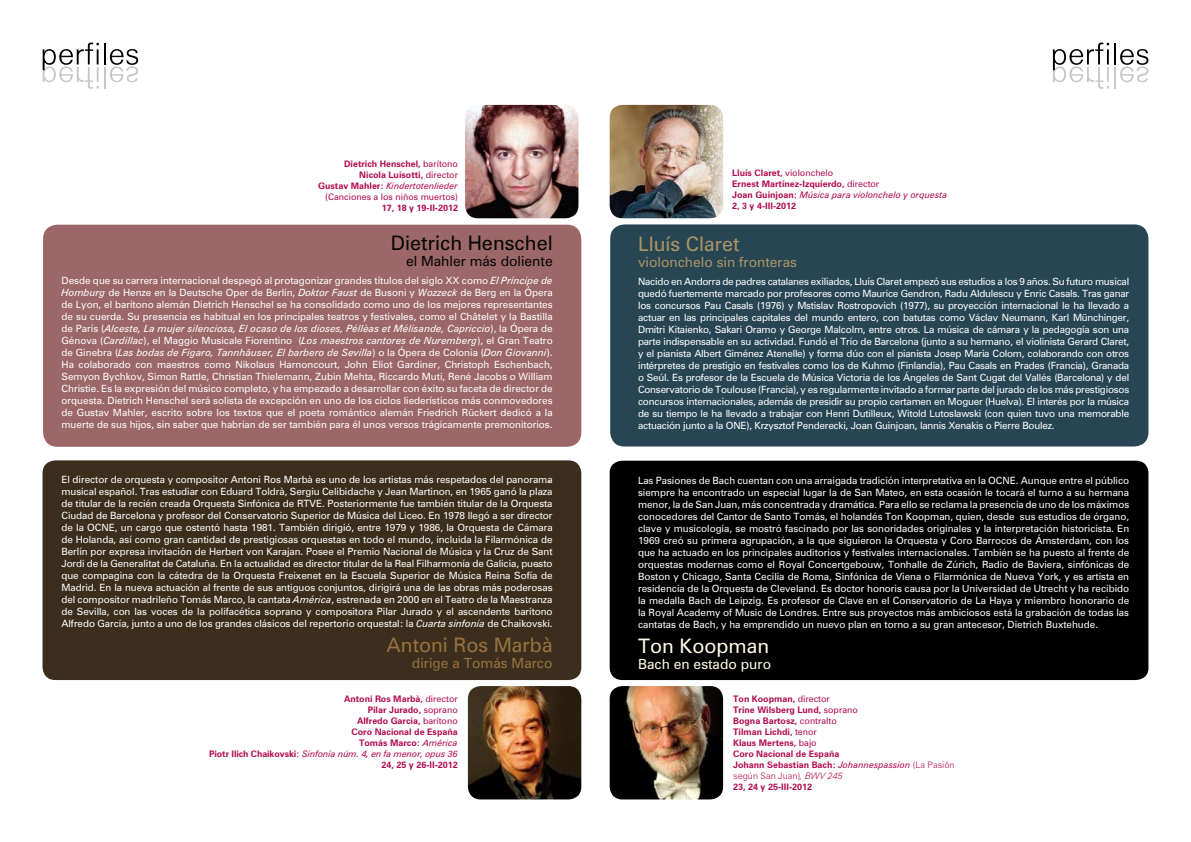
<style>
.page{position:relative;width:1191px;height:842px;background:#fff}
.page>*{position:absolute;margin:0;border:0;box-sizing:border-box;transform-origin:0 0}
.t1{font:20px "Zurich BT";color:#060505}
.t2{font:20px "Zurich BT";color:#97723e}
.t3{font:20px "Zurich BT";color:#ab9465}
.t4{font:20px "Zurich BT";color:#fffbe8}
.t5{font:14px "Zurich BT";color:#ab9465}
.t6{font:14px "Zurich BT";color:#060505}
.t7{font:14px "Zurich BT";color:#97723e}
.t8{font:14px "Zurich BT";color:#fffbe8}
.t9{font:10px/12px "Zurich BT";letter-spacing:-.005em;color:#fff;text-align:justify}
.t10{font:700 9px/11px "Zurich BT";color:#b10a50;text-align:right}
.s1{font-weight:400}
.s2{font-weight:400;font-style:italic}
.s3{font-style:italic}
.s4{font-weight:300}
.s5{font-weight:300;font-style:italic}
</style>
<div class="page">
<img style="left:465px;top:105px;width:113px;height:113px">
<img style="left:609px;top:105px;width:114px;height:113px">
<img style="left:468px;top:686px;width:113px;height:113px">
<img style="left:609px;top:686px;width:114px;height:113px">
<div style="left:43px;top:460px;width:538px;height:220px;background:#3b2e1c;border-radius:13px"></div>
<div style="left:43px;top:225px;width:538px;height:222px;background:#9b6768;border-radius:14px"></div>
<div style="left:610px;top:224px;width:538px;height:222px;background:#284554;border-radius:14px"></div>
<div style="left:609px;top:461px;width:539px;height:219px;background:#000;border-radius:12px"></div>
<hr style="left:104px;top:67px;width:2px;height:21px;background:#c6c7c8">
<svg style="left:43px;top:43px;width:56px;height:46px"></svg>
<hr style="left:104px;top:43px;width:2px;height:21px;background:#000">
<svg style="left:110px;top:49px;width:28px;height:33px"></svg>
<svg style="left:1052px;top:43px;width:96px;height:46px"></svg>
<p class="t10" style="left:318px;top:158px;width:141px">Dietrich Henschel, <span class="s1">barítono<br></span>Nicola Luisotti, <span class="s1">director<br></span>Gustav Mahler: <span class="s2">Kindertotenlieder </span><span class="s1">(Canciones a los niños muertos)<br></span>17, 18 y 19-II-2012</p>
<p class="t1" style="left:391px;top:231px;width:163px">Dietrich Henschel</p>
<p class="t6" style="left:406px;top:252px;width:148px">el Mahler más doliente</p>
<p class="t9" style="left:62px;top:274px;width:493px">Desde que su carrera internacional despegó al protagonizar grandes títulos del siglo XX como <span class="s3">El Príncipe de Homburg</span> de Henze en la Deutsche Oper de Berlín, <span class="s3">Doktor Faust</span> de Busoni y <span class="s3">Wozzeck</span> de Berg en la Ópera de Lyon, el barítono alemán Dietrich Henschel se ha consolidado como uno de los mejores representantes de su cuerda. Su presencia es habitual en los principales teatros y festivales, como el Châtelet y la Bastilla de París (<span class="s3">Alceste, La mujer silenciosa, El ocaso de los dioses, Péllèas et Mélisande, Capriccio</span>), la Ópera de Génova (<span class="s3">Cardillac</span>), el Maggio Musicale Fiorentino (<span class="s3">Los maestros cantores de Nuremberg</span>), el Gran Teatro de Ginebra (<span class="s3">Las bodas de Fígaro, Tannhäuser, El barbero de Sevilla</span>) o la Ópera de Colonia (<span class="s3">Don Giovanni</span>).<br>Ha colaborado con maestros como Nikolaus Harnoncourt, John Eliot Gardiner, Christoph Eschenbach, Semyon Bychkov, Simon Rattle, Christian Thielemann, Zubin Mehta, Riccardo Muti, René Jacobs o William Christie. Es la expresión del músico completo, y ha empezado a desarrollar con éxito su faceta de director de orquesta. Dietrich Henschel será solista de excepción en uno de los ciclos liederísticos más conmovedores de Gustav Mahler, escrito sobre los textos que el poeta romántico alemán Friedrich Rückert dedicó a la muerte de sus hijos, sin saber que habrían de ser también para él unos versos trágicamente premonitorios.</p>
<p class="t9" style="left:61px;top:474px;width:493px">El director de orquesta y compositor Antoni Ros Marbà es uno de los artistas más respetados del panorama musical español. Tras estudiar con Eduard Toldrà, Sergiu Celibidache y Jean Martinon, en 1965 ganó la plaza de titular de la recién creada Orquesta Sinfónica de RTVE. Posteriormente fue también titular de la Orquesta Ciudad de Barcelona y profesor del Conservatorio Superior de Música del Liceo. En 1978 llegó a ser director de la OCNE, un cargo que ostentó hasta 1981. También dirigió, entre 1979 y 1986, la Orquesta de Cámara de Holanda, así como gran cantidad de prestigiosas orquestas en todo el mundo, incluida la Filarmónica de Berlín por expresa invitación de Herbert von Karajan. Posee el Premio Nacional de Música y la Cruz de Sant Jordi de la Generalitat de Cataluña. En la actualidad es director titular de la Real Filharmonía de Galicia, puesto que compagina con la cátedra de la Orquesta Freixenet en la Escuela Superior de Música Reina Sofía de Madrid. En la nueva actuación al frente de sus antiguos conjuntos, dirigirá una de las obras más poderosas del compositor madrileño Tomás Marco, la cantata <span class="s3">América</span>, estrenada en 2000 en el Teatro de la Maestranza de Sevilla, con las voces de la polifacética soprano y compositora Pilar Jurado y el ascendente barítono Alfredo García, junto a uno de los grandes clásicos del repertorio orquestal: la <span class="s3">Cuarta sinfonía</span> de Chaikovski.</p>
<p class="t2" style="left:386px;top:633px;width:167px">Antoni Ros Marbà</p>
<p class="t7" style="left:412px;top:655px;width:142px">dirige a Tomás Marco</p>
<p class="t10" style="left:209px;top:693px;width:250px">Antoni Ros Marbà, <span class="s1">director<br></span>Pilar Jurado, <span class="s1">soprano<br></span>Alfredo García, <span class="s1">barítono<br></span>Coro Nacional de España<br>Tomás Marco: <span class="s2">América<br></span>Piotr Ilich Chaikovski: <span class="s2">Sinfonía núm. 4, en fa menor, opus 36<br></span>24, 25 y 26-II-2012</p>
<p class="t10" style="left:732px;top:167px;width:217px;text-align:left">Lluís Claret, <span class="s1">violonchelo<br></span>Ernest Martínez-Izquierdo, <span class="s1">director<br></span>Joan Guinjoan: <span class="s2">Música para violonchelo y orquesta </span>2, 3 y 4-III-2012</p>
<p class="t3" style="left:638px;top:232px;width:103px">Lluís Claret</p>
<p class="t5" style="left:638px;top:253px;width:160px">violonchelo sin fronteras</p>
<p class="t9" style="left:638px;top:275px;width:493px">Nacido en Andorra de padres catalanes exiliados, Lluís Claret empezó sus estudios a los 9 años. Su futuro musical quedó fuertemente marcado por profesores como Maurice Gendron, Radu Aldulescu y Enric Casals. Tras ganar los concursos Pau Casals (1976) y Mstislav Rostropovich (1977), su proyección internacional le ha llevado a actuar en las principales capitales del mundo entero, con batutas como Václav Neumann, Karl Münchinger, Dmitri Kitaienko, Sakari Oramo y George Malcolm, entre otros. La música de cámara y la pedagogía son una parte indispensable en su actividad. Fundó el Trío de Barcelona (junto a su hermano, el violinista Gerard Claret, y el pianista Albert Giménez Atenelle) y forma dúo con el pianista Josep Maria Colom, colaborando con otros intérpretes de prestigio en festivales como los de Kuhmo (Finlandia), Pau Casals en Prades (Francia), Granada o Seúl. Es profesor de la Escuela de Música Victoria de los Ángeles de Sant Cugat del Vallés (Barcelona) y del Conservatorio de Toulouse (Francia), y es regularmente invitado a formar parte del jurado de los más prestigiosos concursos internacionales, además de presidir su propio certamen en Moguer (Huelva). El interés por la música de su tiempo le ha llevado a trabajar con Henri Dutilleux, Witold Lutoslawski (con quien tuvo una memorable actuación junto a la ONE), Krzysztof Penderecki, Joan Guinjoan, Iannis Xenakis o Pierre Boulez.</p>
<p class="t9" style="left:638px;top:474px;width:493px">Las Pasiones de Bach cuentan con una arraigada tradición interpretativa en la OCNE. Aunque entre el público siempre ha encontrado un especial lugar la de San Mateo, en esta ocasión le tocará el turno a su hermana menor, la de San Juan, más concentrada y dramática. Para ello se reclama la presencia de uno de los máximos conocedores del Cantor de Santo Tomás, el holandés Ton Koopman, quien, desde sus estudios de órgano, clave y musicología, se mostró fascinado por las sonoridades originales y la interpretación historicista. En 1969 creó su primera agrupación, a la que siguieron la Orquesta y Coro Barrocos de Ámsterdam, con los que ha actuado en los principales auditorios y festivales internacionales. También se ha puesto al frente de orquestas modernas como el Royal Concertgebouw, Tonhalle de Zúrich, Radio de Baviera, sinfónicas de Boston y Chicago, Santa Cecilia de Roma, Sinfónica de Viena o Filarmónica de Nueva York, y es artista en residencia de la Orquesta de Cleveland. Es doctor honoris causa por la Universidad de Utrecht y ha recibido la medalla Bach de Leipzig. Es profesor de Clave en el Conservatorio de La Haya y miembro honorario de la Royal Academy of Music de Londres. Entre sus proyectos más ambiciosos está la grabación de todas las cantatas de Bach, y ha emprendido un nuevo plan en torno a su gran antecesor, Dietrich Buxtehude.</p>
<p class="t4" style="left:638px;top:633px;width:133px">Ton Koopman</p>
<p class="t8" style="left:638px;top:655px;width:135px">Bach en estado puro</p>
<p class="t10" style="left:733px;top:693px;width:223px;text-align:left">Ton Koopman, <span class="s1">director<br></span>Trine Wilsberg Lund, <span class="s1">soprano<br></span>Bogna Bartosz, <span class="s1">contralto<br></span>Tilman Lichdi, <span class="s1">tenor<br></span>Klaus Mertens, <span class="s1">bajo<br></span>Coro Nacional de España<br>Johann Sebastian Bach: <span class="s2">Johannespassion</span> <span class="s4">(La Pasión según San Juan)</span><span class="s5">, BWV 245<br></span>23, 24 y 25-III-2012</p>
</div>
